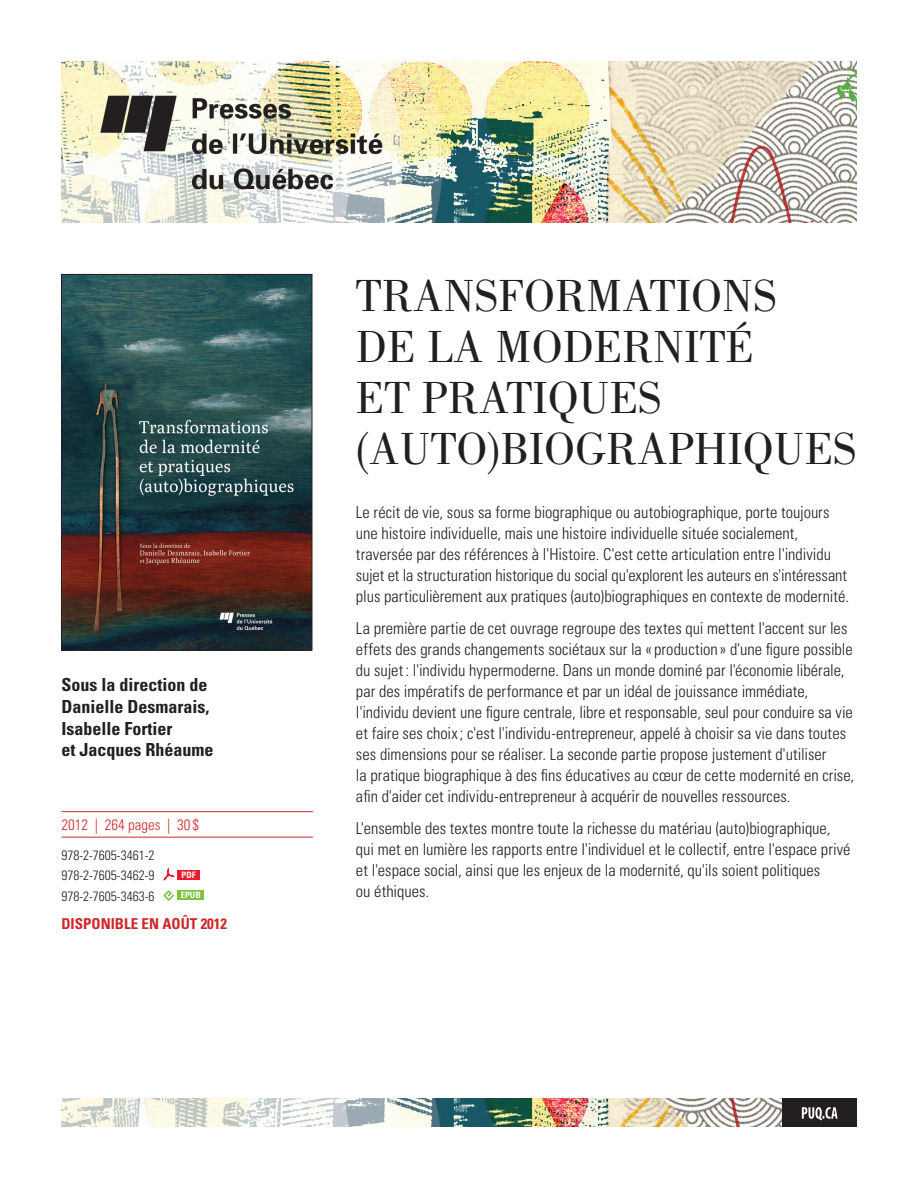
<style>
.page{position:relative;width:918px;height:1188px;background:#fff}
.page>*{position:absolute;margin:0;border:0;box-sizing:border-box;transform-origin:0 0}
.t1{font:46.5px/51px "Bodoni";color:#231f20}
.t2{font:700 condensed 18px/21.6px "Univers LT Std";color:#231f20}
.t3{font:300 condensed 16.5px/21px "Univers LT Std";color:#231f20}
.t4{font:700 condensed 15px "Univers LT Std";color:#ce272a}
.t5{font:300 condensed 15px "Univers LT Std";color:#ce272a}
.t6{font:300 condensed 13.5px/20.2px "Univers LT Std";color:#231f20;text-align:justify}
.t7{font:700 condensed 8.85px "Univers LT Std";color:#fff}
</style>
<div class="page">
<img style="left:62px;top:1098px;width:720px;height:28px">
<div style="left:782px;top:1098px;width:75px;height:29px;background:#231f20"></div>
<svg style="left:802px;top:1107px;width:36px;height:13px"></svg>
<img style="left:62px;top:61px;width:794px;height:161px">
<img style="left:63px;top:276px;width:247px;height:372px">
<div style="left:61px;top:274px;width:251px;height:376px;border:1px solid #231f20"></div>
<hr style="left:62px;top:811px;width:251px;height:1px;background:#ce272a">
<hr style="left:62px;top:837px;width:251px;height:1px;background:#ce272a">
<svg style="left:163px;top:868px;width:11px;height:13px"></svg>
<div style="left:177px;top:870px;width:23px;height:9px;background:#ee1b2c"></div>
<svg style="left:163px;top:890px;width:11px;height:11px"></svg>
<div style="left:177px;top:890px;width:27px;height:9px;background:#7bc142"></div>
<p class="t2" style="left:62px;top:674px;width:153px">Sous la direction de<br>Danielle Desmarais,<br>Isabelle Fortier<br>et Jacques Rhéaume</p>
<p class="t5" style="left:62px;top:815px;width:139px">2012 | 264 pages | 30 $</p>
<p class="t6" style="left:62px;top:845px;width:94px">978-2-7605-3461-2<br>978-2-7605-3462-9<br>978-2-7605-3463-6</p>
<p class="t4" style="left:62px;top:915px;width:167px">disponible en août 2012</p>
<p class="t7" style="left:182px;top:869px;width:16px">PDF</p>
<p class="t7" style="left:181px;top:889px;width:20px">EPUB</p>
<h1 class="t1" style="left:356px;top:271px;width:502px">TRANSFORMATIONS<br>DE LA MODERNITÉ<br>ET PRATIQUES (AUTO)BIOGRAPHIQUES</h1>
<p class="t3" style="left:356px;top:501px;width:495px">Le récit de vie, sous sa forme biographique ou autobiographique, porte toujours une histoire individuelle, mais une histoire individuelle située socialement, traversée par des références à l'Histoire. C'est cette articulation entre l'individu sujet et la structuration historique du social qu'explorent les auteurs en s'intéressant plus particulièrement aux pratiques (auto)biographiques en contexte de modernité.</p>
<p class="t3" style="left:356px;top:618px;width:500px">La première partie de cet ouvrage regroupe des textes qui mettent l'accent sur les effets des grands changements sociétaux sur la « production » d'une figure possible du sujet: l'individu hypermoderne. Dans un monde dominé par l'économie libérale, par des impératifs de performance et par un idéal de jouissance immédiate, l'individu devient une figure centrale, libre et responsable, seul pour conduire sa vie et faire ses choix; c'est l'individu-entrepreneur, appelé à choisir sa vie dans toutes ses dimensions pour se réaliser. La seconde partie propose justement d'utiliser<br>la pratique biographique à des fins éducatives au cœur de cette modernité en crise, afin d'aider cet individu-entrepreneur à acquérir de nouvelles ressources.</p>
<p class="t3" style="left:356px;top:818px;width:496px">L'ensemble des textes montre toute la richesse du matériau (auto)biographique, qui met en lumière les rapports entre l'individuel et le collectif, entre l'espace privé et l'espace social, ainsi que les enjeux de la modernité, qu'ils soient politiques<br>ou éthiques.</p>
</div>
